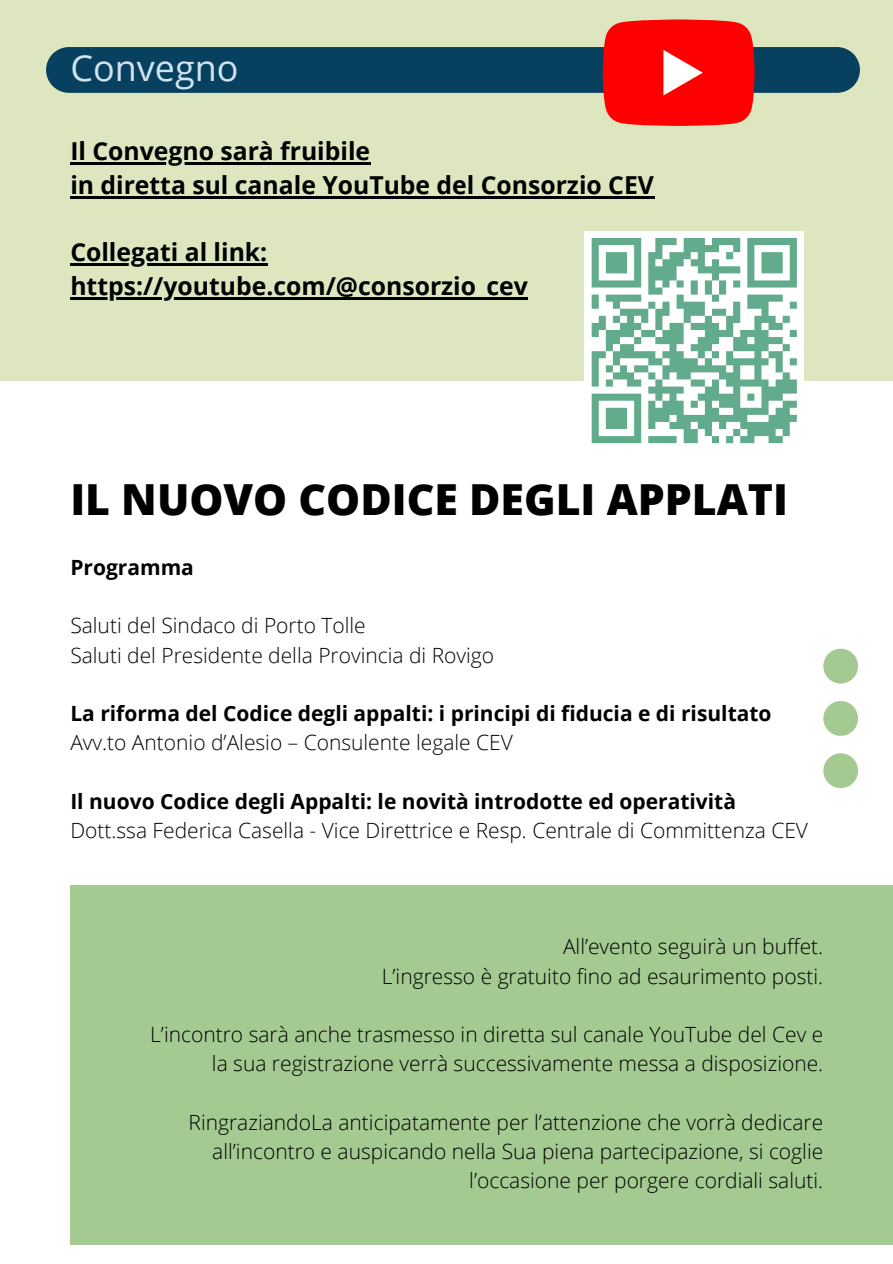
<style>
.page{position:relative;width:893px;height:1264px;background:#fff}
.page>*{position:absolute;margin:0;border:0;box-sizing:border-box;transform-origin:0 0}
.t1{font:800 42.75px "Open Sans";color:#000}
.t2{font:36px "Open Sans";color:#d0e3ee}
.t3{font:700 24.75px/33.8px "Open Sans";color:#000}
.t4{font:300 21px/29.2px "Open Sans";color:#000;text-align:right}
.t5{font:700 21px "Open Sans";color:#000}
</style>
<div class="page">
<div style="left:0;top:0;width:892px;height:380px;background:#dde6be"></div>
<svg style="left:823px;top:648px;width:35px;height:140px"></svg>
<svg style="left:46px;top:19px;width:813px;height:107px"></svg>
<div style="left:584px;top:231px;width:219px;height:219px;background:#fff"></div>
<svg style="left:591px;top:238px;width:206px;height:206px"></svg>
<hr style="left:70px;top:162px;width:300px;height:2px;background:#000">
<hr style="left:70px;top:196px;width:584px;height:2px;background:#000">
<hr style="left:70px;top:263px;width:197px;height:3px;background:#000">
<hr style="left:70px;top:297px;width:458px;height:2px;background:#000">
<div style="left:70px;top:885px;width:822px;height:358px;background:#a4ca91"></div>
<h2 class="t2" style="left:70px;top:42px;width:170px">Convegno</h2>
<p class="t3" style="left:70px;top:134px;width:585px">Il Convegno sarà fruibile<br>in diretta sul canale YouTube del Consorzio CEV</p>
<p class="t3" style="left:70px;top:235px;width:459px">Collegati al link: https://youtube.com/@consorzio_cev</p>
<h1 class="t1" style="left:70px;top:469px;width:719px">IL NUOVO CODICE DEGLI APPLATI</h1>
<p class="t5" style="left:70px;top:552px;width:125px">Programma</p>
<p class="t4" style="left:70px;top:610px;width:425px;text-align:left">Saluti del Sindaco di Porto Tolle<br>Saluti del Presidente della Provincia di Rovigo</p>
<p class="t5" style="left:70px;top:698px;width:702px">La riforma del Codice degli appalti: i principi di fiducia e di risultato</p>
<p class="t4" style="left:70px;top:727px;width:444px">Avv.to Antonio d’Alesio – Consulente legale CEV</p>
<p class="t5" style="left:70px;top:786px;width:667px">Il nuovo Codice degli Appalti: le novità introdotte ed operatività</p>
<p class="t4" style="left:70px;top:815px;width:739px">Dott.ssa Federica Casella - Vice Direttrice e Resp. Centrale di Committenza CEV</p>
<p class="t4" style="left:382px;top:931px;width:443px">All’evento seguirà un buffet.<br>L’ingresso è gratuito fino ad esaurimento posti.</p>
<p class="t4" style="left:150px;top:1019px;width:674px">L’incontro sarà anche trasmesso in diretta sul canale YouTube del Cev e la sua registrazione verrà successivamente messa a disposizione.</p>
<p class="t4" style="left:188px;top:1107px;width:636px">RingraziandoLa anticipatamente per l’attenzione che vorrà dedicare all’incontro e auspicando nella Sua piena partecipazione, si coglie l’occasione per porgere cordiali saluti.</p>
</div>
